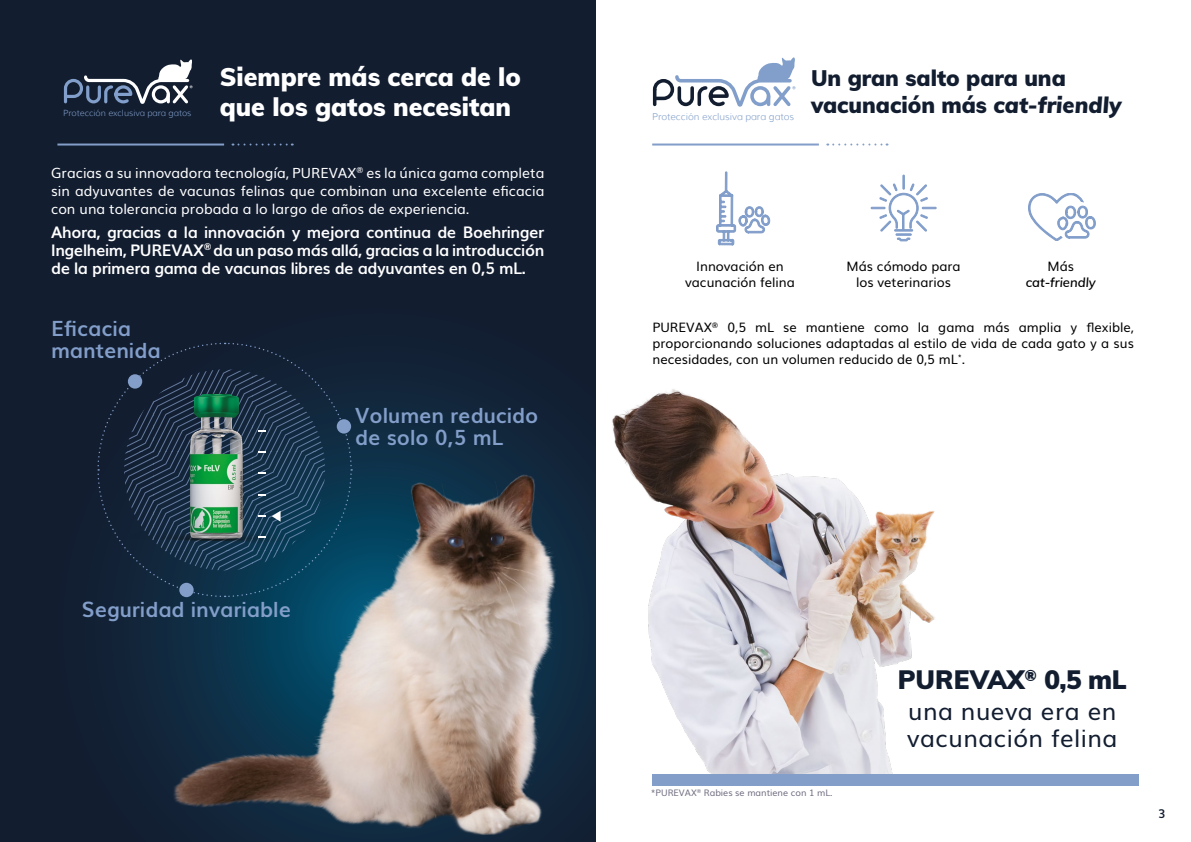
<style>
.page{position:relative;width:1191px;height:842px;background:#fff}
.page>*{position:absolute;margin:0;border:0;box-sizing:border-box;transform-origin:0 0}
.t1{font:900 26px "Muli";color:#121d30}
.t2{font:900 25px/30px "Muli";color:#fff}
.t3{font:24px/27px "Muli";letter-spacing:.02em;color:#121d30}
.t4{font:900 22px/27px "Muli";color:#121d30}
.t5{font:700 21px/22px "Muli";color:#829ec9}
.t6{font:700 16px/18px "Muli";letter-spacing:-.02em;color:#fff;text-align:justify}
.t7{font:14px/18px "Muli";color:#fff;text-align:justify}
.t8{font:13px/16px "Muli";color:#000;text-align:center}
.t9{font:italic 600 13px "Muli";color:#000}
.t10{font:700 12px "Muli";color:#121d30}
.t11{font:300 9.5px "Muli";color:#819fca}
.t12{font:9px "Muli";color:#716f81}
.t13{font:300 8.6px "Muli";color:#819fca}
.s1{font-style:italic}
</style>
<div class="page">
<div style="left:0;top:0;width:595px;height:842px;background:#121d30"></div>
<img style="left:138px;top:394px;width:458px;height:448px">
<hr style="left:57px;top:144px;width:167px;height:2px;background:#829ec9">
<svg style="left:232px;top:144px;width:61px;height:2px"></svg>
<hr style="left:652px;top:144px;width:167px;height:2px;background:#829ec9">
<svg style="left:827px;top:144px;width:60px;height:2px"></svg>
<svg style="left:870px;top:175px;width:66px;height:66px"></svg>
<svg style="left:1028px;top:193px;width:67px;height:48px"></svg>
<svg style="left:652px;top:57px;width:143px;height:189px"></svg>
<svg style="left:97px;top:342px;width:255px;height:256px"></svg>
<img style="left:612px;top:389px;width:349px;height:397px">
<div style="left:652px;top:774px;width:486px;height:11px;background:#829ec9"></div>
<svg style="left:63px;top:59px;width:130px;height:45px"></svg>
<p class="t13" style="left:63px;top:108px;width:130px">Protección exclusiva para gatos</p>
<h2 class="t2" style="left:220px;top:61px;width:303px">Siempre más cerca de lo que los gatos necesitan</h2>
<h3 class="t4" style="left:811px;top:64px;width:312px">Un gran salto para una vacunación más <span class="s1">cat-friendly</span></h3>
<p class="t11" style="left:652px;top:111px;width:143px">Protección exclusiva para gatos</p>
<p class="t7" style="left:51px;top:163px;width:495px">Gracias a su innovadora tecnología, PUREVAX<sup>®</sup> es la única gama completa sin adyuvantes de vacunas felinas que combinan una excelente eficacia con una tolerancia probada a lo largo de años de experiencia.</p>
<p class="t6" style="left:51px;top:222px;width:495px">Ahora, gracias a la innovación y mejora continua de Boehringer Ingelheim, PUREVAX<sup>®</sup> da un paso más allá, gracias a la introducción de la primera gama de vacunas libres de adyuvantes en 0,5 mL.</p>
<h3 class="t5" style="left:51px;top:316px;width:111px">Eficacia mantenida</h3>
<h3 class="t5" style="left:355px;top:403px;width:185px">Volumen reducido de solo 0,5 mL</h3>
<p class="t8" style="left:685px;top:257px;width:111px">Innovación en vacunación felina</p>
<p class="t8" style="left:846px;top:257px;width:116px">Más cómodo para los veterinarios</p>
<p class="t8" style="left:1047px;top:257px;width:28px">Más</p>
<p class="t9" style="left:1025px;top:273px;width:72px">cat-friendly</p>
<p class="t8" style="left:652px;top:318px;width:483px;text-align:justify">PUREVAX<sup>®</sup> 0,5 mL se mantiene como la gama más amplia y flexible, proporcionando soluciones adaptadas al estilo de vida de cada gato y a sus necesidades, con un volumen reducido de 0,5 mL<sup>*</sup>.</p>
<h3 class="t5" style="left:82px;top:597px;width:211px">Seguridad invariable</h3>
<p class="t12" style="left:650px;top:785px;width:183px">*PUREVAX<sup>®</sup> Rabies se mantiene con 1 mL.</p>
<h1 class="t1" style="left:897px;top:661px;width:230px">PUREVAX<sup>®</sup> 0,5 mL</h1>
<h3 class="t3" style="left:907px;top:696px;width:212px">una nueva era en vacunación felina</h3>
<p class="t10" style="left:1158px;top:804px;width:9px">3</p>
</div>
